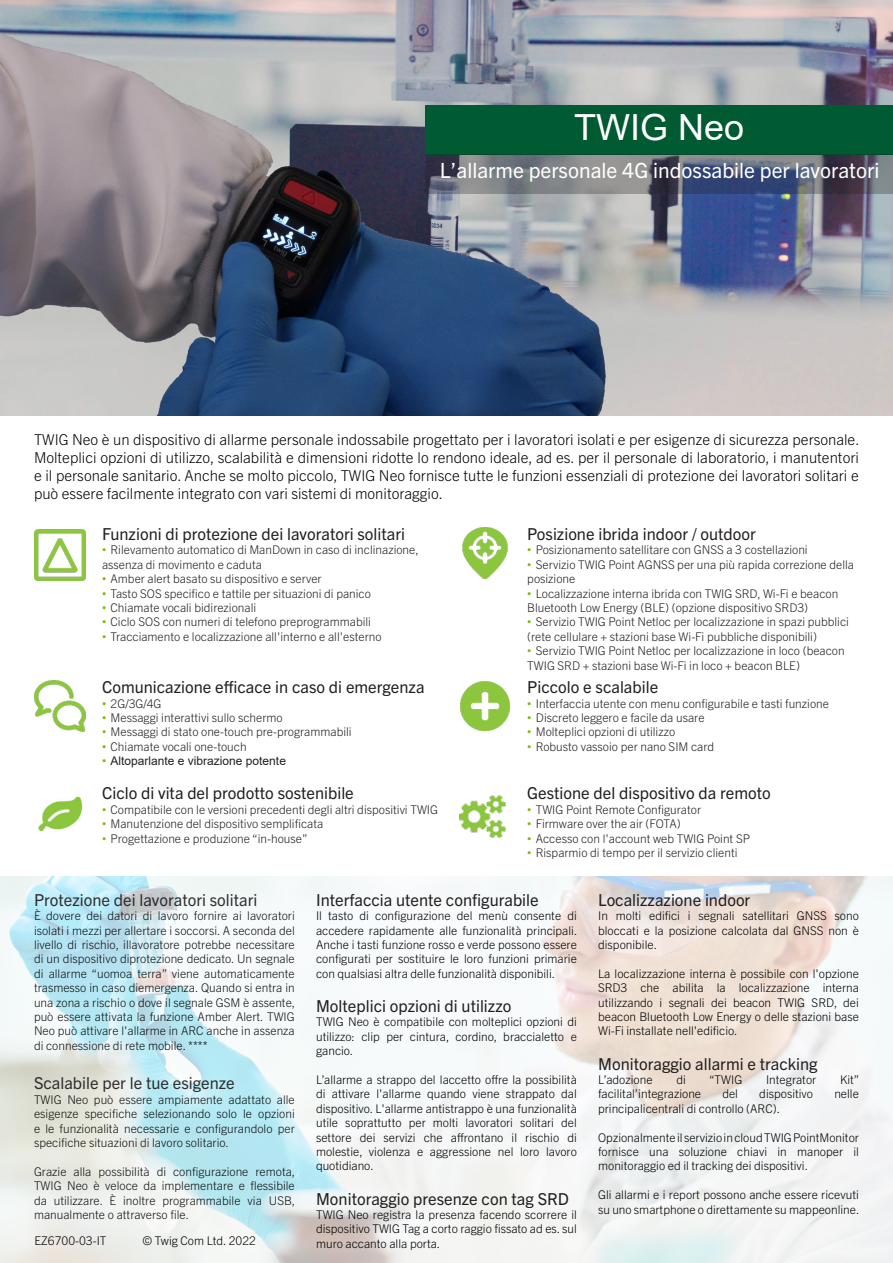
<style>
.page{position:relative;width:893px;height:1263px;background:#fff}
.page>*{position:absolute;margin:0;border:0;box-sizing:border-box;transform-origin:0 0}
.Paragraph_Style_P5_d{font:36px "Arial";color:#fff}
.TWIG_datasheet_image{font:21px "Trade Gothic Next LT Pro";color:#fff}
.TWIG_datasheet_parag{font:16.5px "Trade Gothic Next LT Pro";color:#231f20}
.TWIG_ingressi_10_pt{font:300 15px/18px "Trade Gothic Next LT Pro";color:#000;text-align:justify}
.TWIG_P5_datasheet_ma{font:300 12px/14.4px "Trade Gothic Next LT Pro";color:#000;text-align:justify}
.t1{font:300 12px/14.4px "Trade Gothic Next LT Pro";color:#231f20}
.t2{font:12px "Arial";color:#231f20}
.s1{font-family:"Arial";font-weight:400;color:#7fba00}
.s2{color:#7fba00}
</style>
<div class="page">
<img style="left:0;top:0;width:893px;height:415px">
<img style="left:34px;top:680px;width:51px;height:51px">
<img style="left:38px;top:796px;width:45px;height:36px">
<img style="left:460px;top:681px;width:50px;height:50px">
<img style="left:459px;top:795px;width:47px;height:43px">
<img style="left:462px;top:527px;width:46px;height:51px">
<div style="left:425px;top:105px;width:468px;height:50px;background:#005a32"></div>
<svg style="left:0;top:876px;width:893px;height:387px;fill:#f2f3f4"></svg>
<img style="left:34px;top:529px;width:51px;height:51px">
<svg style="left:425px;top:154px;width:468px;height:39px;background:#626775"></svg>
<p class="Paragraph_Style_P5_d" style="left:574px;top:103px;width:172px">TWIG Neo</p>
<p class="TWIG_datasheet_image" style="left:440px;top:156px;width:441px">L’allarme personale 4G indossabile per lavoratori</p>
<p class="TWIG_ingressi_10_pt" style="left:34px;top:430px;width:827px">TWIG Neo è un dispositivo di allarme personale indossabile progettato per i lavoratori isolati e per esigenze di sicurezza personale.<br>Molteplici opzioni di utilizzo, scalabilità e dimensioni ridotte lo rendono ideale, ad es. per il personale di laboratorio, i manutentori e il personale sanitario. Anche se molto piccolo, TWIG Neo fornisce tutte le funzioni essenziali di protezione dei lavoratori solitari e</p>
<p class="TWIG_ingressi_10_pt" style="left:34px;top:484px;width:410px">può essere facilmente integrato con vari sistemi di monitoraggio.</p>
<p class="TWIG_datasheet_parag" style="left:102px;top:523px;width:304px">Funzioni di protezione dei lavoratori solitari</p>
<p class="t1" style="left:102px;top:542px;width:318px"><span class="s1">•</span> Rilevamento automatico di ManDown in caso di inclinazione, assenza di movimento e caduta</p>
<p class="t1" style="left:102px;top:571px;width:221px"><span class="s1">•</span> Amber alert basato su dispositivo e server</p>
<p class="t1" style="left:102px;top:585px;width:270px"><span class="s1">•</span> Tasto SOS specifico e tattile per situazioni di panico</p>
<p class="t1" style="left:102px;top:600px;width:156px"><span class="s1">•</span> Chiamate vocali bidirezionali</p>
<p class="t1" style="left:102px;top:614px;width:270px"><span class="s1">•</span> Ciclo SOS con numeri di telefono preprogrammabili</p>
<p class="t1" style="left:102px;top:628px;width:281px"><span class="s1">•</span> Tracciamento e localizzazione all'interno e all'esterno</p>
<p class="TWIG_datasheet_parag" style="left:102px;top:676px;width:324px">Comunicazione efficace in caso di emergenza</p>
<p class="t1" style="left:102px;top:695px;width:61px"><span class="s1">•</span> 2G/3G/4G</p>
<p class="t1" style="left:102px;top:710px;width:182px"><span class="s1">•</span> Messaggi interattivi sullo schermo</p>
<p class="t1" style="left:102px;top:724px;width:251px"><span class="s1">•</span> Messaggi di stato one-touch pre-programmabili</p>
<p class="t1" style="left:102px;top:738px;width:146px"><span class="s1">•</span> Chiamate vocali one-touch</p>
<p class="t2" style="left:102px;top:753px;width:185px"><span class="s2">•</span> Altoparlante e vibrazione potente</p>
<p class="TWIG_datasheet_parag" style="left:102px;top:782px;width:253px">Ciclo di vita del prodotto sostenibile</p>
<p class="t1" style="left:102px;top:801px;width:338px"><span class="s1">•</span> Compatibile con le versioni precedenti degli altri dispositivi TWIG</p>
<p class="t1" style="left:102px;top:816px;width:223px"><span class="s1">•</span> Manutenzione del dispositivo semplificata</p>
<p class="t1" style="left:102px;top:830px;width:207px"><span class="s1">•</span> Progettazione e produzione “in-house”</p>
<p class="TWIG_datasheet_parag" style="left:527px;top:523px;width:230px">Posizione ibrida indoor / outdoor</p>
<p class="t1" style="left:527px;top:542px;width:282px"><span class="s1">•</span> Posizionamento satellitare con GNSS a 3 costellazioni</p>
<p class="t1" style="left:527px;top:556px;width:328px"><span class="s1">•</span> Servizio TWIG Point AGNSS per una più rapida correzione della posizione</p>
<p class="t1" style="left:527px;top:585px;width:312px"><span class="s1">•</span> Localizzazione interna ibrida con TWIG SRD, Wi-Fi e beacon<br>Bluetooth Low Energy (BLE) (opzione dispositivo SRD3)</p>
<p class="t1" style="left:527px;top:614px;width:323px"><span class="s1">•</span> Servizio TWIG Point Netloc per localizzazione in spazi pubblici (rete cellulare + stazioni base Wi-Fi pubbliche disponibili)</p>
<p class="t1" style="left:527px;top:643px;width:319px"><span class="s1">•</span> Servizio TWIG Point Netloc per localizzazione in loco (beacon<br>TWIG SRD + stazioni base Wi-Fi in loco + beacon BLE)</p>
<p class="TWIG_datasheet_parag" style="left:527px;top:676px;width:132px">Piccolo e scalabile</p>
<p class="t1" style="left:527px;top:695px;width:303px"><span class="s1">•</span> Interfaccia utente con menu configurabile e tasti funzione</p>
<p class="t1" style="left:527px;top:710px;width:179px"><span class="s1">•</span> Discreto leggero e facile da usare</p>
<p class="t1" style="left:527px;top:724px;width:149px"><span class="s1">•</span> Molteplici opzioni di utilizzo</p>
<p class="t1" style="left:527px;top:738px;width:188px"><span class="s1">•</span> Robusto vassoio per nano SIM card</p>
<p class="TWIG_datasheet_parag" style="left:527px;top:782px;width:245px">Gestione del dispositivo da remoto</p>
<p class="t1" style="left:527px;top:801px;width:175px"><span class="s1">•</span> TWIG Point Remote Configurator</p>
<p class="t1" style="left:527px;top:816px;width:155px"><span class="s1">•</span> Firmware over the air (FOTA)</p>
<p class="t1" style="left:527px;top:830px;width:224px"><span class="s1">•</span> Accesso con l'account web TWIG Point SP</p>
<p class="t1" style="left:527px;top:845px;width:212px"><span class="s1">•</span> Risparmio di tempo per il servizio clienti</p>
<h3 class="TWIG_datasheet_parag" style="left:34px;top:888px;width:225px">Protezione dei lavoratori solitari</h3>
<p class="TWIG_P5_datasheet_ma" style="left:34px;top:908px;width:263px">È dovere dei datori di lavoro fornire ai lavoratori isolati i mezzi per allertare i soccorsi. A seconda del livello di rischio, illavoratore potrebbe necessitare di un dispositivo diprotezione dedicato. Un segnale di allarme “uomoa terra” viene automaticamente trasmesso in caso diemergenza. Quando si entra in una zona a rischio o dove il segnale GSM è assente, può essere attivata la funzione Amber Alert. TWIG Neo può attivare l'allarme in ARC anche in assenza di connessione di rete mobile. ****</p>
<h3 class="TWIG_datasheet_parag" style="left:34px;top:1072px;width:202px">Scalabile per le tue esigenze</h3>
<p class="TWIG_P5_datasheet_ma" style="left:34px;top:1091px;width:262px">TWIG Neo può essere ampiamente adattato alle esigenze specifiche selezionando solo le opzioni e le funzionalità necessarie e configurandolo per specifiche situazioni di lavoro solitario.</p>
<p class="TWIG_P5_datasheet_ma" style="left:34px;top:1163px;width:263px">Grazie alla possibilità di configurazione remota, TWIG Neo è veloce da implementare e flessibile da utilizzare. È inoltre programmabile via USB, manualmente o attraverso file.</p>
<p class="TWIG_P5_datasheet_ma" style="left:34px;top:1233px;width:74px">EZ6700-03-IT</p>
<p class="TWIG_P5_datasheet_ma" style="left:142px;top:1233px;width:115px">© Twig Com Ltd. 2022</p>
<p class="TWIG_datasheet_parag" style="left:316px;top:888px;width:224px">Interfaccia utente configurabile</p>
<p class="TWIG_P5_datasheet_ma" style="left:316px;top:908px;width:263px">Il tasto di configurazione del menù consente di accedere rapidamente alle funzionalità principali.<br>Anche i tasti funzione rosso e verde possono essere configurati per sostituire le loro funzioni primarie con qualsiasi altra delle funzionalità disponibili.</p>
<p class="TWIG_datasheet_parag" style="left:316px;top:994px;width:197px">Molteplici opzioni di utilizzo</p>
<p class="TWIG_P5_datasheet_ma" style="left:316px;top:1014px;width:262px">TWIG Neo è compatibile con molteplici opzioni di utilizzo: clip per cintura, cordino, braccialetto e gancio.</p>
<p class="TWIG_P5_datasheet_ma" style="left:316px;top:1072px;width:262px">L’allarme a strappo del laccetto offre la possibilità di attivare l'allarme quando viene strappato dal dispositivo. L'allarme antistrappo è una funzionalità utile soprattutto per molti lavoratori solitari del settore dei servizi che affrontano il rischio di molestie, violenza e aggressione nel loro lavoro quotidiano.</p>
<p class="TWIG_datasheet_parag" style="left:316px;top:1187px;width:255px">Monitoraggio presenze con tag SRD</p>
<p class="TWIG_P5_datasheet_ma" style="left:316px;top:1207px;width:262px">TWIG Neo registra la presenza facendo scorrere il dispositivo TWIG Tag a corto raggio fissato ad es. sul muro accanto alla porta.</p>
<p class="TWIG_datasheet_parag" style="left:598px;top:888px;width:154px">Localizzazione indoor</p>
<p class="TWIG_P5_datasheet_ma" style="left:598px;top:908px;width:262px">In molti edifici i segnali satellitari GNSS sono bloccati e la posizione calcolata dal GNSS non è disponibile.</p>
<p class="TWIG_P5_datasheet_ma" style="left:598px;top:965px;width:262px">La localizzazione interna è possibile con l'opzione SRD3 che abilita la localizzazione interna utilizzando i segnali dei beacon TWIG SRD, dei beacon Bluetooth Low Energy o delle stazioni base Wi-Fi installate nell'edificio.</p>
<p class="TWIG_datasheet_parag" style="left:598px;top:1052px;width:221px">Monitoraggio allarmi e tracking</p>
<p class="TWIG_P5_datasheet_ma" style="left:598px;top:1072px;width:56px">L’adozione</p>
<p class="TWIG_P5_datasheet_ma" style="left:676px;top:1072px;width:11px">di</p>
<p class="TWIG_P5_datasheet_ma" style="left:709px;top:1072px;width:35px">“TWIG</p>
<p class="TWIG_P5_datasheet_ma" style="left:766px;top:1072px;width:52px">Integrator</p>
<p class="TWIG_P5_datasheet_ma" style="left:840px;top:1072px;width:21px">Kit”</p>
<p class="TWIG_P5_datasheet_ma" style="left:598px;top:1086px;width:104px">facilital’integrazione</p>
<p class="TWIG_P5_datasheet_ma" style="left:722px;top:1086px;width:17px">del</p>
<p class="TWIG_P5_datasheet_ma" style="left:759px;top:1086px;width:55px">dispositivo</p>
<p class="TWIG_P5_datasheet_ma" style="left:834px;top:1086px;width:26px">nelle</p>
<p class="TWIG_P5_datasheet_ma" style="left:598px;top:1100px;width:183px">principalicentrali di controllo (ARC).</p>
<p class="TWIG_P5_datasheet_ma" style="left:598px;top:1129px;width:262px">Opzionalmente il servizio in cloud TWIG PointMonitor fornisce una soluzione chiavi in manoper il monitoraggio ed il tracking dei dispositivi.</p>
<p class="TWIG_P5_datasheet_ma" style="left:598px;top:1187px;width:263px">Gli allarmi e i report possono anche essere ricevuti su uno smartphone o direttamente su mappeonline.</p>
</div>
